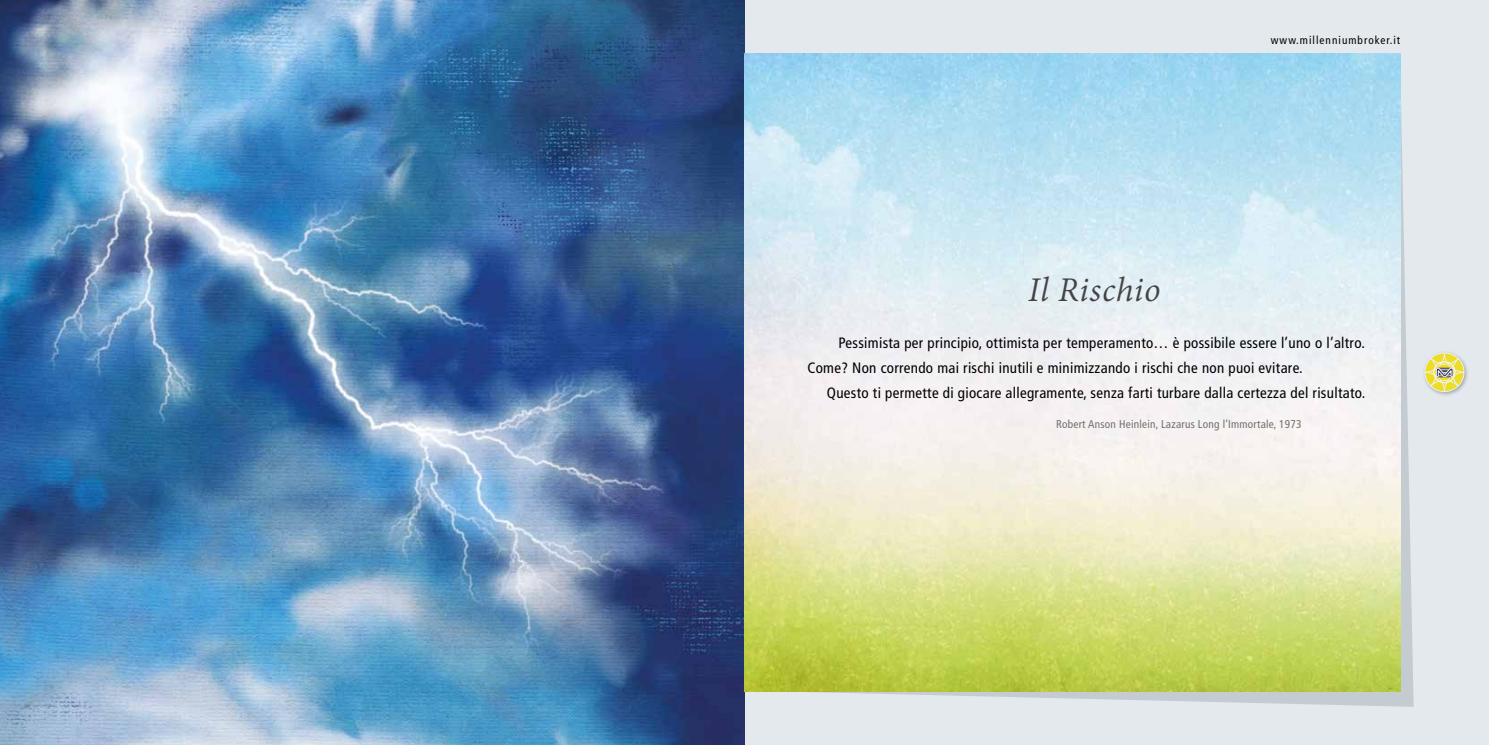
<style>
.page{position:relative;width:1489px;height:745px;background:#fff}
.page>*{position:absolute;margin:0;border:0;box-sizing:border-box;transform-origin:0 0}
.t1{font:italic 37.5px "Adobe Devanagari";letter-spacing:.015em;color:#454444}
.t2{font:condensed 15px/25px "Frutiger LT";letter-spacing:.02em;color:#000}
.t3{font:condensed 11.25px "Frutiger LT";letter-spacing:.02em;color:#706f6f}
.t4{font:condensed 11.25px "Frutiger LT";letter-spacing:.09em;color:#000}
</style>
<div class="page">
<div style="left:744px;top:0;width:744px;height:744px;background:#e3e9ec"></div>
<img style="left:0;top:0;width:744px;height:744px">
<svg style="left:788px;top:53px;width:625px;height:653px"></svg>
<img style="left:744px;top:53px;width:656px;height:638px">
<div style="left:1421px;top:350px;width:47px;height:46px;background:#000;opacity:.3"></div>
<svg style="left:1424px;top:352px;width:39px;height:39px"></svg>
<h1 class="t1" style="left:1028px;top:268px;width:134px">Il Rischio</h1>
<p class="t4" style="left:1270px;top:34px;width:131px">www.millenniumbroker.it</p>
<p class="t2" style="left:807px;top:330px;width:559px;text-indent:31px">Pessimista per principio, ottimista per temperamento… è possibile essere l’uno o l’altro.<br>Come? Non correndo mai rischi inutili e minimizzando i rischi che non puoi evitare.</p>
<p class="t2" style="left:826px;top:380px;width:540px">Questo ti permette di giocare allegramente, senza farti turbare dalla certezza del risultato.</p>
<p class="t3" style="left:1056px;top:417px;width:247px">Robert Anson Heinlein, Lazarus Long l’Immortale, 1973</p>
</div>
